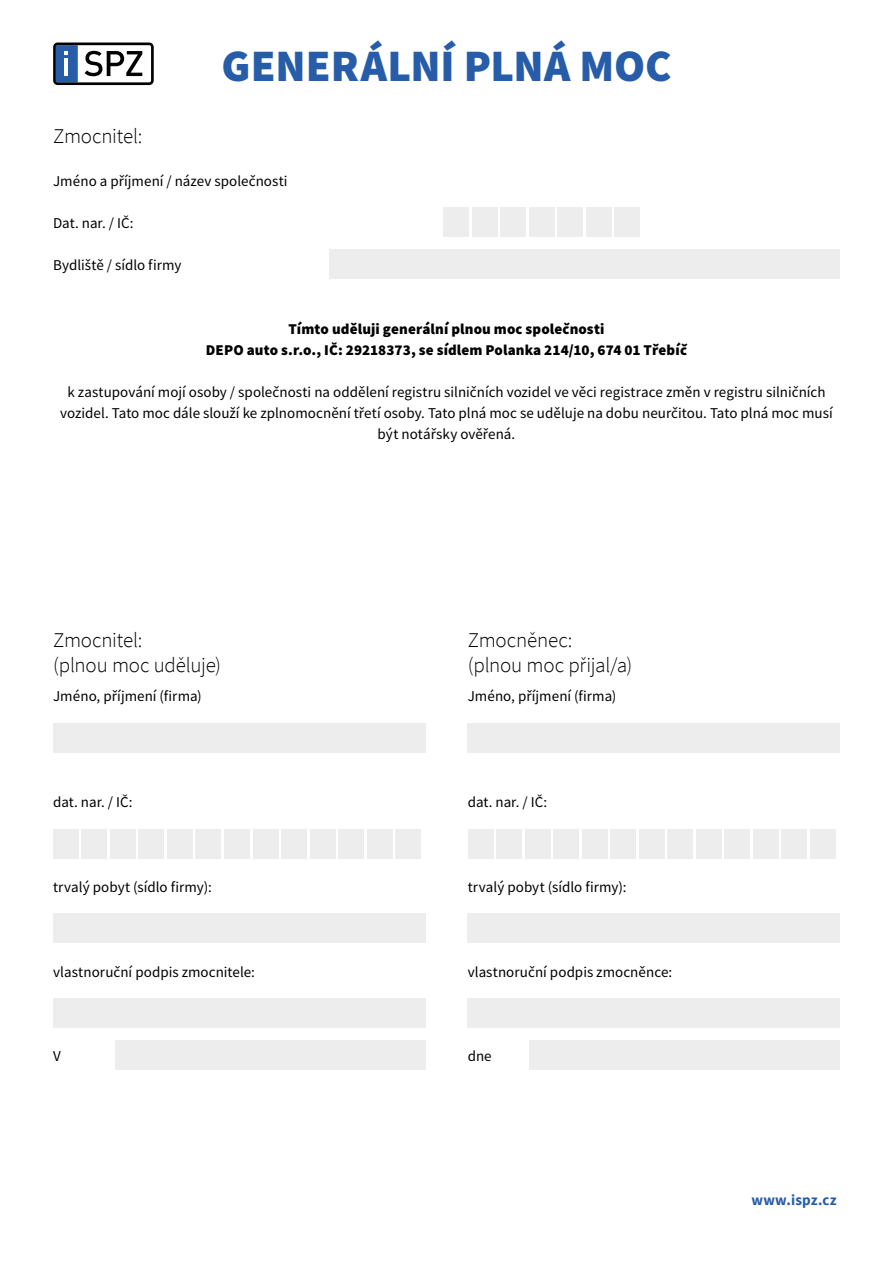
<style>
.page{position:relative;width:893px;height:1263px;background:#fff}
.page>*{position:absolute;margin:0;border:0;box-sizing:border-box;transform-origin:0 0}
.t1{font:900 45px "Source Sans Pro";color:#275da8}
.t2{font:300 21px/25.2px "Source Sans Pro";letter-spacing:-.01em;color:#000}
.t3{font:15px/21px "Source Sans Pro";letter-spacing:.005em;color:#000;text-align:center}
.t4{font:900 15px/21px "Source Sans Pro";letter-spacing:.005em;color:#000;text-align:center}
.t5{font:700 15px "Source Sans Pro";letter-spacing:.01em;color:#275da8}
</style>
<div class="page">
<svg style="left:53px;top:43px;width:101px;height:42px"></svg>
<div style="left:444px;top:207px;width:25px;height:30px;background:#ededed"></div>
<div style="left:472px;top:207px;width:26px;height:30px;background:#ededed"></div>
<div style="left:501px;top:207px;width:25px;height:30px;background:#ededed"></div>
<div style="left:529px;top:207px;width:26px;height:30px;background:#ededed"></div>
<div style="left:558px;top:207px;width:25px;height:30px;background:#ededed"></div>
<div style="left:586px;top:207px;width:26px;height:30px;background:#ededed"></div>
<div style="left:615px;top:207px;width:25px;height:30px;background:#ededed"></div>
<div style="left:330px;top:249px;width:510px;height:30px;background:#ededed"></div>
<div style="left:53px;top:723px;width:372px;height:30px;background:#ededed"></div>
<div style="left:53px;top:829px;width:26px;height:30px;background:#ededed"></div>
<div style="left:82px;top:829px;width:25px;height:30px;background:#ededed"></div>
<div style="left:110px;top:829px;width:26px;height:30px;background:#ededed"></div>
<div style="left:139px;top:829px;width:25px;height:30px;background:#ededed"></div>
<div style="left:167px;top:829px;width:26px;height:30px;background:#ededed"></div>
<div style="left:196px;top:829px;width:25px;height:30px;background:#ededed"></div>
<div style="left:224px;top:829px;width:26px;height:30px;background:#ededed"></div>
<div style="left:253px;top:829px;width:25px;height:30px;background:#ededed"></div>
<div style="left:281px;top:829px;width:26px;height:30px;background:#ededed"></div>
<div style="left:310px;top:829px;width:25px;height:30px;background:#ededed"></div>
<div style="left:338px;top:829px;width:26px;height:30px;background:#ededed"></div>
<div style="left:367px;top:829px;width:25px;height:30px;background:#ededed"></div>
<div style="left:395px;top:829px;width:26px;height:30px;background:#ededed"></div>
<div style="left:53px;top:913px;width:372px;height:30px;background:#ededed"></div>
<div style="left:53px;top:998px;width:372px;height:30px;background:#ededed"></div>
<div style="left:115px;top:1040px;width:310px;height:30px;background:#ededed"></div>
<div style="left:468px;top:723px;width:372px;height:30px;background:#ededed"></div>
<div style="left:468px;top:829px;width:25px;height:30px;background:#ededed"></div>
<div style="left:496px;top:829px;width:26px;height:30px;background:#ededed"></div>
<div style="left:525px;top:829px;width:25px;height:30px;background:#ededed"></div>
<div style="left:553px;top:829px;width:26px;height:30px;background:#ededed"></div>
<div style="left:582px;top:829px;width:25px;height:30px;background:#ededed"></div>
<div style="left:610px;top:829px;width:26px;height:30px;background:#ededed"></div>
<div style="left:639px;top:829px;width:25px;height:30px;background:#ededed"></div>
<div style="left:667px;top:829px;width:26px;height:30px;background:#ededed"></div>
<div style="left:696px;top:829px;width:25px;height:30px;background:#ededed"></div>
<div style="left:724px;top:829px;width:26px;height:30px;background:#ededed"></div>
<div style="left:753px;top:829px;width:25px;height:30px;background:#ededed"></div>
<div style="left:781px;top:829px;width:26px;height:30px;background:#ededed"></div>
<div style="left:810px;top:829px;width:25px;height:30px;background:#ededed"></div>
<div style="left:468px;top:913px;width:372px;height:30px;background:#ededed"></div>
<div style="left:468px;top:998px;width:372px;height:30px;background:#ededed"></div>
<div style="left:529px;top:1040px;width:311px;height:30px;background:#ededed"></div>
<h1 class="t1" style="left:222px;top:35px;width:451px">GENERÁLNÍ PLNÁ MOC</h1>
<h2 class="t2" style="left:53px;top:124px;width:91px">Zmocnitel:</h2>
<p class="t3" style="left:53px;top:170px;width:236px">Jméno a příjmení / název společnosti</p>
<p class="t3" style="left:53px;top:212px;width:82px">Dat. nar. / IČ:</p>
<p class="t3" style="left:53px;top:255px;width:130px">Bydliště / sídlo firmy</p>
<p class="t4" style="left:206px;top:318px;width:483px">Tímto uděluji generální plnou moc společnosti<br>DEPO auto s.r.o., IČ: 29218373, se sídlem Polanka 214/10, 674 01 Třebíč</p>
<p class="t3" style="left:60px;top:381px;width:774px">k zastupování mojí osoby / společnosti na oddělení registru silničních vozidel ve věci registrace změn v registru silničních vozidel. Tato moc dále slouží ke zplnomocnění třetí osoby. Tato plná moc se uděluje na dobu neurčitou. Tato plná moc musí být notářsky ověřená.</p>
<h2 class="t2" style="left:53px;top:627px;width:169px">Zmocnitel:<br>(plnou moc uděluje)</h2>
<p class="t3" style="left:53px;top:686px;width:150px">Jméno, příjmení (firma)</p>
<h2 class="t2" style="left:468px;top:627px;width:166px">Zmocněnec:<br>(plnou moc přijal/a)</h2>
<p class="t3" style="left:468px;top:686px;width:150px">Jméno, příjmení (firma)</p>
<p class="t3" style="left:53px;top:792px;width:81px">dat. nar. / IČ:</p>
<p class="t3" style="left:468px;top:792px;width:81px">dat. nar. / IČ:</p>
<p class="t3" style="left:53px;top:876px;width:160px">trvalý pobyt (sídlo firmy):</p>
<p class="t3" style="left:468px;top:876px;width:160px">trvalý pobyt (sídlo firmy):</p>
<p class="t3" style="left:53px;top:961px;width:203px">vlastnoruční podpis zmocnitele:</p>
<p class="t3" style="left:468px;top:961px;width:206px">vlastnoruční podpis zmocněnce:</p>
<p class="t3" style="left:53px;top:1045px;width:9px">V</p>
<p class="t3" style="left:468px;top:1045px;width:25px">dne</p>
<p class="t5" style="left:751px;top:1190px;width:87px">www.ispz.cz</p>
</div>
